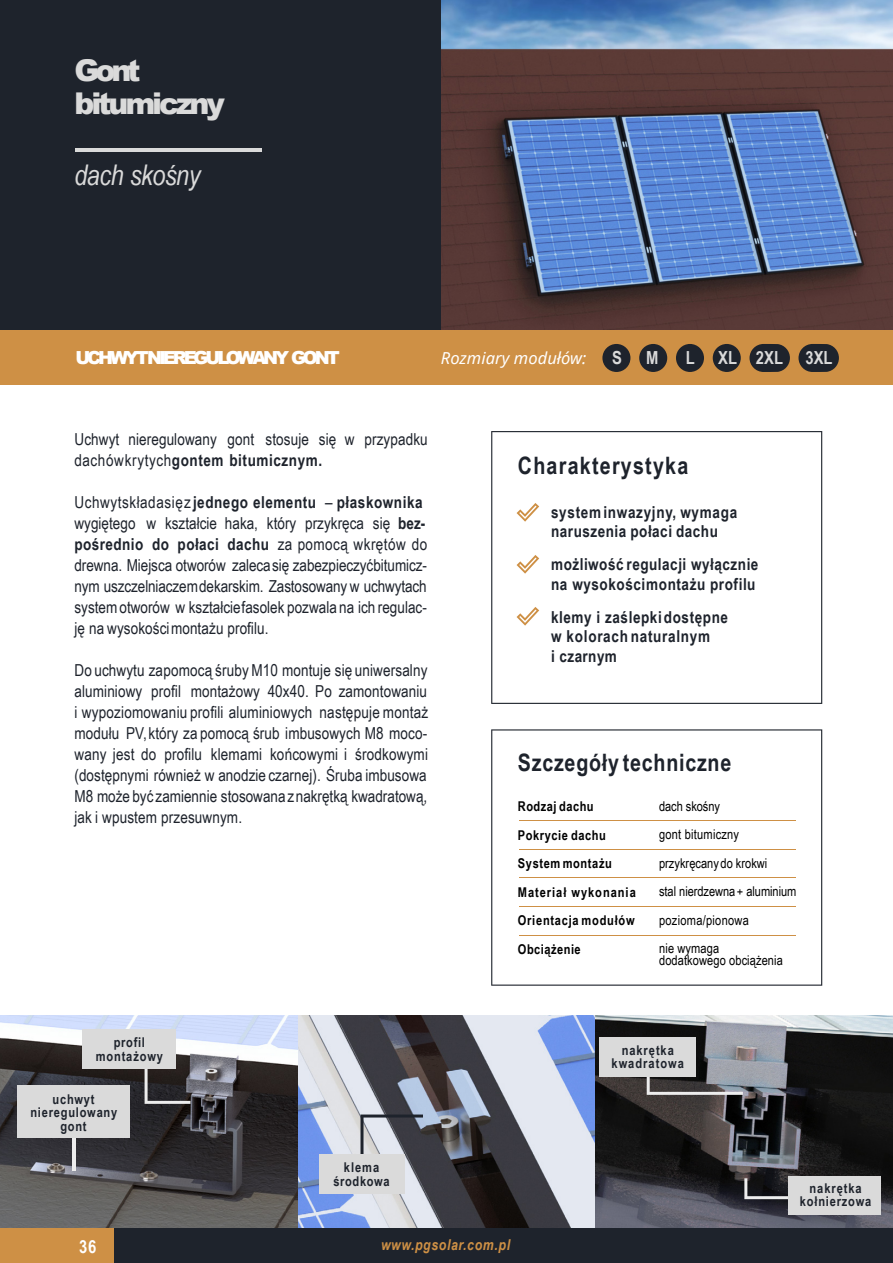
<style>
.page{position:relative;width:893px;height:1263px;background:#fff}
.page>*{position:absolute;margin:0;border:0;box-sizing:border-box;transform-origin:0 0}
.t1{font:900 30px/33px "Arial";letter-spacing:-.105em;color:#dadada}
.t2{font:italic 28.5px "Arial Narrow";letter-spacing:-.015em;color:#dadada}
.t3{font:700 24px "Arial Narrow";letter-spacing:.03em;color:#1e232c}
.t4{font:700 24px "Arial Narrow";letter-spacing:.05em;color:#1e232c}
.t5{font:900 18px "Arial";letter-spacing:-.175em;color:#fff}
.t6{font:700 18px "Arial Narrow";letter-spacing:.005em;color:#dadada}
.t7{font:700 18px "Arial Narrow";color:#fff}
.t8{font:16.5px/21px "Arial Narrow";color:#1e232c}
.t9{font:700 16.5px/19.5px "Arial Narrow";letter-spacing:.035em;color:#1e232c}
.t10{font:italic 16.5px "Noto Sans";letter-spacing:.005em;color:#fff}
.t11{font:italic 700 15px "Arial Narrow";letter-spacing:.045em;color:#ce9045}
.t12{font:13.5px/28.5px "Arial Narrow";letter-spacing:.005em;color:#000}
.t13{font:700 13.5px/13.5px "Arial Narrow";letter-spacing:.06em;color:#1e232c;text-align:center}
.t14{font:700 13.5px/28.5px "Arial Narrow";letter-spacing:.045em;color:#000}
.s1{font-weight:700}
</style>
<div class="page">
<img style="left:440px;top:0;width:453px;height:331px">
<div style="left:0;top:0;width:440px;height:346px;background:#1e232c"></div>
<div style="left:0;top:331px;width:893px;height:54px;background:#ce9045"></div>
<div style="left:602px;top:344px;width:28px;height:28px;background:#1e232c;border-radius:50%"></div>
<div style="left:639px;top:344px;width:28px;height:28px;background:#1e232c;border-radius:50%"></div>
<div style="left:676px;top:344px;width:28px;height:28px;background:#1e232c;border-radius:50%"></div>
<div style="left:713px;top:344px;width:28px;height:28px;background:#1e232c;border-radius:50%"></div>
<svg style="left:749px;top:344px;width:41px;height:28px"></svg>
<svg style="left:798px;top:344px;width:41px;height:28px"></svg>
<hr style="left:75px;top:148px;width:187px;height:3px;background:#dadada">
<img style="left:0;top:1015px;width:893px;height:213px">
<svg style="left:360px;top:1114px;width:63px;height:68px"></svg>
<div style="left:319px;top:1154px;width:85px;height:40px;background:#dadada"></div>
<svg style="left:744px;top:1178px;width:45px;height:21px"></svg>
<div style="left:789px;top:1176px;width:92px;height:38px;background:#dadada"></div>
<svg style="left:647px;top:1059px;width:96px;height:36px"></svg>
<div style="left:599px;top:1037px;width:97px;height:40px;background:#dadada"></div>
<svg style="left:145px;top:1065px;width:45px;height:39px"></svg>
<div style="left:83px;top:1029px;width:93px;height:40px;background:#dadada"></div>
<hr style="left:73px;top:1126px;width:3px;height:44px;background:#ededed">
<div style="left:17px;top:1086px;width:112px;height:52px;background:#dadada"></div>
<div style="left:0;top:1228px;width:893px;height:35px;background:#1e232c"></div>
<div style="left:0;top:1228px;width:114px;height:35px;background:#ce9045"></div>
<svg style="left:491px;top:431px;width:331px;height:273px"></svg>
<svg style="left:491px;top:729px;width:331px;height:257px"></svg>
<hr style="left:519px;top:820px;width:276px;height:1px;background:#ce9045">
<hr style="left:519px;top:849px;width:276px;height:1px;background:#ce9045">
<hr style="left:519px;top:877px;width:276px;height:1px;background:#ce9045">
<hr style="left:519px;top:906px;width:276px;height:1px;background:#ce9045">
<hr style="left:519px;top:935px;width:276px;height:1px;background:#ce9045">
<h1 class="t1" style="left:74px;top:57px;width:152px">Gont bitumiczny</h1>
<h2 class="t2" style="left:74px;top:165px;width:127px">dach skośny</h2>
<p class="t5" style="left:75px;top:351px;width:266px">UCHWYTNIEREGULOWANY GONT</p>
<p class="t10" style="left:441px;top:346px;width:147px">Rozmiary modułów:</p>
<p class="t6" style="left:612px;top:351px;width:11px">S</p>
<p class="t6" style="left:646px;top:351px;width:14px">M</p>
<p class="t6" style="left:686px;top:351px;width:11px">L</p>
<p class="t6" style="left:718px;top:351px;width:116px">XL 2XL 3XL</p>
<p class="t8" style="left:74px;top:430px;width:355px">Uchwyt nieregulowany gont stosuje się w przypadku dachówkrytych<span class="s1">gontem bitumicznym.</span></p>
<p class="t8" style="left:74px;top:493px;width:354px">Uchwytskładasięz<span class="s1">jednego elementu</span> – <span class="s1">płaskownika </span>wygiętego w kształcie haka, który przykręca się <span class="s1">bez&shy;pośrednio do połaci dachu</span> za pomocą wkrętów do drewna. Miejsca otworów zalecasię zabezpieczyćbitumicz&shy;nym uszczelniaczemdekarskim. Zastosowany w uchwytach systemotworów w kształciefasolek pozwala na ich regulac&shy;ję na wysokościmontażu profilu.</p>
<p class="t8" style="left:74px;top:661px;width:355px;text-align:justify">Do uchwytu zapomocą śrubyM10 montuje się uniwersalny aluminiowy profil montażowy 40x40. Po zamontowaniu i wypoziomowaniu profili aluminiowych następuje montaż modułu PV,który za pomocą śrub imbusowych M8 moco&shy;wany jest do profilu klemami końcowymi i środkowymi (dostępnymi również w anodzie czarnej). Śruba imbusowa M8 może być zamiennie stosowanaznakrętką kwadratową, jak i wpustem przesuwnym.</p>
<h3 class="t4" style="left:518px;top:456px;width:172px">Charakterystyka</h3>
<p class="t9" style="left:551px;top:504px;width:188px">systeminwazyjny, wymaga naruszenia połaci dachu</p>
<p class="t9" style="left:551px;top:556px;width:209px">możliwość regulacji wyłącznie na wysokościmontażu profilu</p>
<p class="t9" style="left:551px;top:609px;width:178px">klemy i zaślepkidostępne w kolorach naturalnym<br>i czarnym</p>
<h3 class="t3" style="left:518px;top:753px;width:215px">Szczegóły techniczne</h3>
<p class="t12" style="left:659px;top:793px;width:139px">dach skośny<br>gont bitumiczny przykręcany do krokwi<br>stal nierdzewna+ aluminium pozioma/pionowa<br>nie wymaga</p>
<p class="t12" style="left:659px;top:947px;width:125px">dodatkowego obciążenia</p>
<p class="t14" style="left:518px;top:793px;width:119px">Rodzaj dachu<br>Pokrycie dachu<br>System montażu<br>Materiał wykonania<br>Orientacja modułów<br>Obciążenie</p>
<p class="t13" style="left:96px;top:1037px;width:69px">profil montażowy</p>
<p class="t13" style="left:30px;top:1093px;width:88px">uchwyt nieregulowany gont</p>
<p class="t13" style="left:333px;top:1162px;width:58px">klema środkowa</p>
<p class="t13" style="left:611px;top:1045px;width:74px">nakrętka kwadratowa</p>
<p class="t13" style="left:800px;top:1182px;width:73px">nakrętka kołnierzowa</p>
<p class="t7" style="left:79px;top:1240px;width:19px">36</p>
<p class="t11" style="left:381px;top:1239px;width:131px">www.pgsolar.com.pl</p>
</div>
